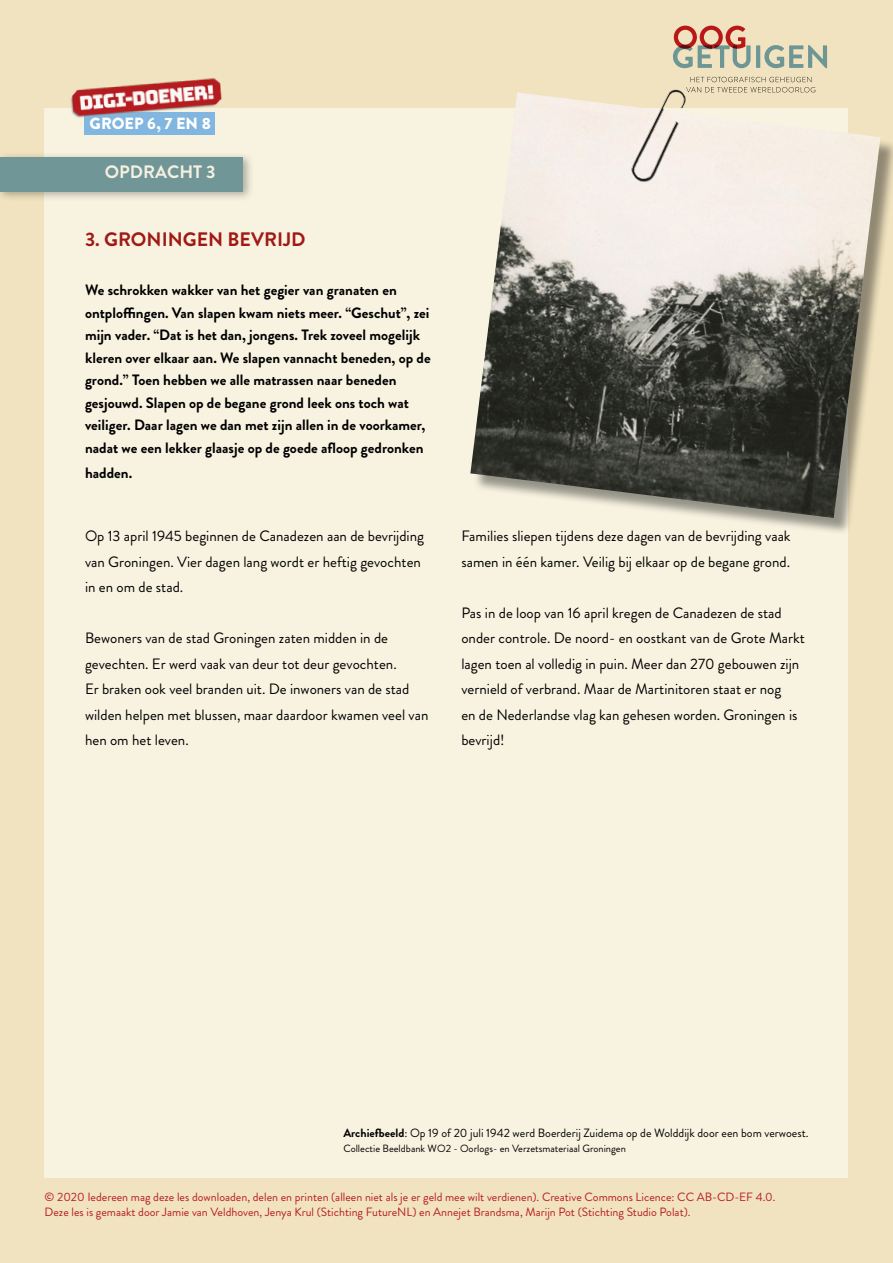
<style>
.page{position:relative;width:893px;height:1263px;background:#f1e3bf}
.page>*{position:absolute;margin:0;border:0;box-sizing:border-box;transform-origin:0 0}
.t1{font:700 19.5px "Brandon Grotesque";color:#a11915}
.t2{font:700 18px "Brandon Grotesque";color:#f5f0e0}
.t3{font:900 16.2px "Brandon Grotesque";letter-spacing:.005em;color:#fff}
.t4{font:15px/25.5px "Brandon Grotesque";color:#000}
.t5{font:700 15px/22.5px "Brandon Grotesque";color:#000}
.t6{font:12px/14.4px "Brandon Grotesque";color:#b71c21}
.t7{font:12px "Brandon Grotesque";color:#000}
.t8{font:10.5px "Brandon Grotesque";color:#000}
.s1{font-weight:700}
</style>
<div class="page">
<div style="left:45px;top:109px;width:803px;height:1069px;background:#f8f3e1"></div>
<svg style="left:673px;top:26px;width:154px;height:42px"></svg>
<svg style="left:686px;top:77px;width:129px;height:15px"></svg>
<div style="left:85px;top:112px;width:130px;height:22px;background:#80b6df"></div>
<img style="left:60px;top:78px;width:166px;height:43px">
<div style="left:0;top:151px;width:255px;height:51px;background:#000;opacity:.3"></div>
<div style="left:0;top:157px;width:242px;height:35px;background:#719697"></div>
<div style="left:473px;top:95px;width:420px;height:441px;background:#000;opacity:.4"></div>
<img style="left:470px;top:92px;width:410px;height:426px">
<img style="left:631px;top:89px;width:55px;height:98px">
<p class="t3" style="left:90px;top:112px;width:123px">GROEP 6, 7 EN 8</p>
<p class="t2" style="left:105px;top:160px;width:112px">OPDRACHT 3</p>
<h1 class="t1" style="left:85px;top:225px;width:222px">3. GRONINGEN BEVRIJD</h1>
<p class="t5" style="left:85px;top:279px;width:347px">We schrokken wakker van het gegier van granaten en ontploffingen. Van slapen kwam niets meer. “Geschut”, zei mijn vader. “Dat is het dan, jongens. Trek zoveel mogelijk kleren over elkaar aan. We slapen vannacht beneden, op de grond.” Toen hebben we alle matrassen naar beneden gesjouwd. Slapen op de begane grond leek ons toch wat veiliger. Daar lagen we dan met zijn allen in de voorkamer, nadat we een lekker glaasje op de goede afloop gedronken</p>
<p class="t5" style="left:85px;top:462px;width:49px">hadden.</p>
<p class="t4" style="left:85px;top:523px;width:341px">Op 13 april 1945 beginnen de Canadezen aan de bevrijding van Groningen. Vier dagen lang wordt er heftig gevochten in en om de stad.</p>
<p class="t4" style="left:85px;top:625px;width:345px">Bewoners van de stad Groningen zaten midden in de gevechten. Er werd vaak van deur tot deur gevochten.<br>Er braken ook veel branden uit. De inwoners van de stad wilden helpen met blussen, maar daardoor kwamen veel van hen om het leven.</p>
<p class="t4" style="left:461px;top:523px;width:331px">Families sliepen tijdens deze dagen van de bevrijding vaak samen in één kamer. Veilig bij elkaar op de begane grond.</p>
<p class="t4" style="left:461px;top:600px;width:345px">Pas in de loop van 16 april kregen de Canadezen de stad onder controle. De noord- en oostkant van de Grote Markt lagen toen al volledig in puin. Meer dan 270 gebouwen zijn vernield of verbrand. Maar de Martinitoren staat er nog<br>en de Nederlandse vlag kan gehesen worden. Groningen is bevrijd!</p>
<p class="t7" style="left:343px;top:1124px;width:467px"><span class="s1">Archiefbeeld</span>: Op 19 of 20 juli 1942 werd Boerderij Zuidema op de Wolddijk door een bom verwoest.</p>
<p class="t8" style="left:343px;top:1141px;width:284px">Collectie Beeldbank WO2 - Oorlogs- en Verzetsmateriaal Groningen</p>
<p class="t6" style="left:45px;top:1190px;width:732px">© 2020 Iedereen mag deze les downloaden, delen en printen (alleen niet als je er geld mee wilt verdienen). Creative Commons Licence: CC AB-CD-EF 4.0.<br>Deze les is gemaakt door Jamie van Veldhoven, Jenya Krul (Stichting FutureNL) en Annejet Brandsma, Marijn Pot (Stichting Studio Polat).</p>
</div>
